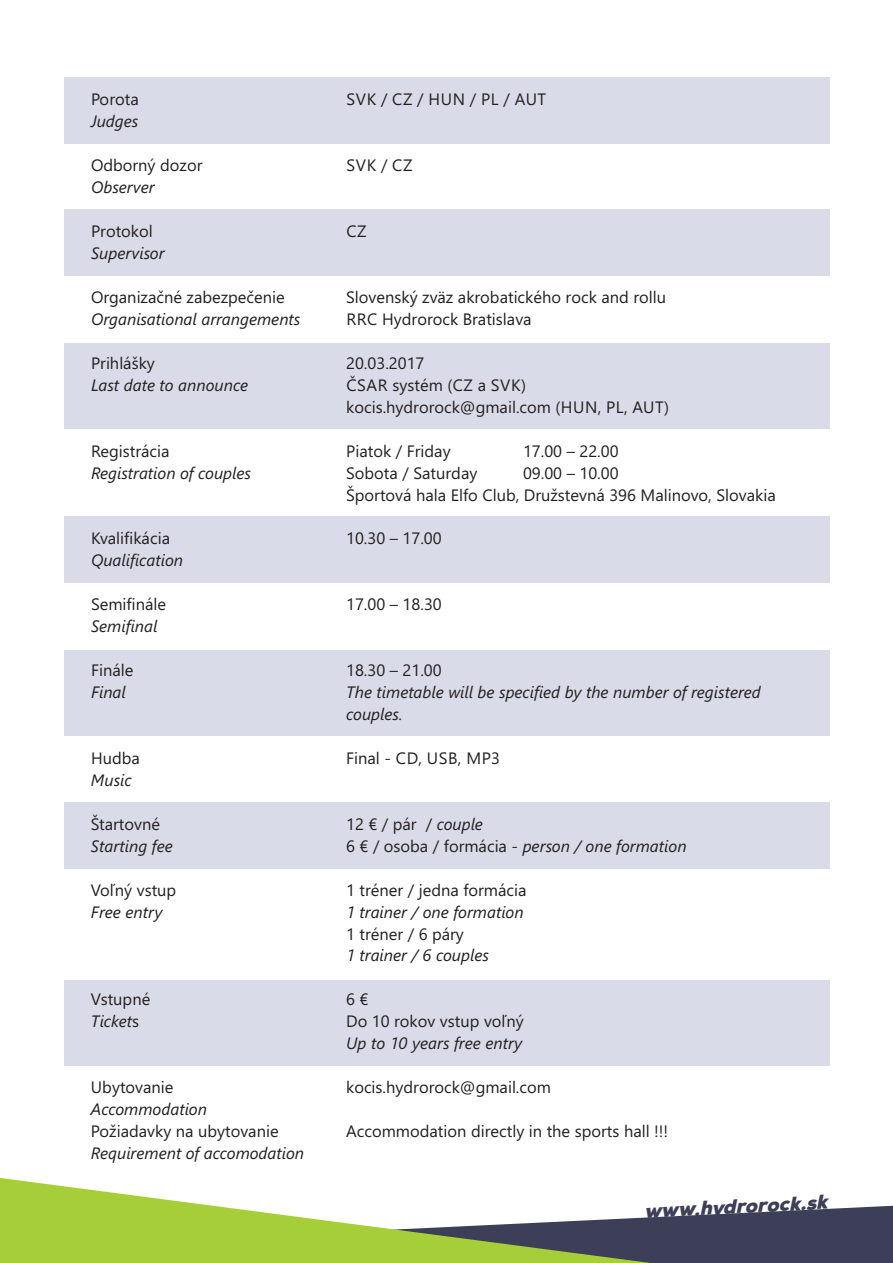
<style>
.page{position:relative;width:893px;height:1263px;background:#fff}
.page>*{position:absolute;margin:0;border:0;box-sizing:border-box;transform-origin:0 0}
.t1{font:italic 900 19.95px "Nexa";color:#3c3f57}
.t2{font:16.5px/21.9px "Segoe UI";color:#231f20}
.t3{font:italic 16.5px/21.9px "Segoe UI";color:#231f20}
.t4{font:16.5px "Segoe UI";letter-spacing:.035em;color:#231f20}
.t5{font:16.5px "Segoe UI";letter-spacing:.02em;color:#231f20}
.s1{font-style:italic}
.s2{font-style:normal}
</style>
<div class="page">
<div style="left:64px;top:980px;width:765px;height:86px;background:#dadbe9"></div>
<div style="left:64px;top:802px;width:765px;height:67px;background:#dadbe9"></div>
<div style="left:64px;top:651px;width:765px;height:85px;background:#dadbe9"></div>
<div style="left:64px;top:516px;width:765px;height:66px;background:#dadbe9"></div>
<div style="left:64px;top:343px;width:765px;height:85px;background:#dadbe9"></div>
<div style="left:64px;top:210px;width:765px;height:66px;background:#dadbe9"></div>
<div style="left:64px;top:77px;width:765px;height:67px;background:#dadbe9"></div>
<svg style="left:0;top:1178px;width:893px;height:85px"></svg>
<p class="t2" style="left:91px;top:90px;width:49px">Porota</p>
<p class="t4" style="left:346px;top:93px;width:201px">SVK / CZ / HUN / PL / AUT</p>
<p class="t3" style="left:91px;top:112px;width:49px">Judges</p>
<p class="t2" style="left:91px;top:156px;width:113px">Odborný dozor</p>
<p class="t2" style="left:346px;top:156px;width:67px">SVK / CZ</p>
<p class="t3" style="left:91px;top:178px;width:65px">Observer</p>
<p class="t2" style="left:91px;top:222px;width:63px">Protokol</p>
<p class="t2" style="left:346px;top:222px;width:22px">CZ</p>
<p class="t3" style="left:91px;top:244px;width:75px">Supervisor</p>
<p class="t2" style="left:91px;top:288px;width:195px">Organizačné zabezpečenie</p>
<p class="t2" style="left:346px;top:288px;width:321px">Slovenský zväz akrobatického rock and rollu</p>
<p class="t3" style="left:91px;top:310px;width:211px">Organisational arrangements</p>
<p class="t2" style="left:346px;top:310px;width:187px">RRC Hydrorock Bratislava</p>
<p class="t2" style="left:91px;top:354px;width:65px">Prihlášky</p>
<p class="t2" style="left:346px;top:354px;width:80px">20.03.2017</p>
<p class="t3" style="left:91px;top:375px;width:159px">Last date to announce</p>
<p class="t2" style="left:346px;top:375px;width:324px">ČSAR systém (CZ a SVK) kocis.hydrorock@gmail.com (HUN, PL, AUT)</p>
<p class="t2" style="left:91px;top:441px;width:80px">Registrácia</p>
<p class="t2" style="left:346px;top:441px;width:106px">Piatok / Friday</p>
<p class="t2" style="left:523px;top:441px;width:97px">17.00 – 22.00</p>
<p class="t3" style="left:91px;top:463px;width:162px">Registration of couples</p>
<p class="t2" style="left:346px;top:463px;width:133px">Sobota / Saturday</p>
<p class="t2" style="left:346px;top:463px;width:431px;text-indent:177px">09.00 – 10.00<br>Športová hala Elfo Club, Družstevná 396 Malinovo, Slovakia</p>
<p class="t2" style="left:91px;top:529px;width:81px">Kvalifikácia</p>
<p class="t2" style="left:346px;top:529px;width:97px">10.30 – 17.00</p>
<p class="t3" style="left:91px;top:551px;width:94px">Qualification</p>
<p class="t2" style="left:91px;top:595px;width:77px">Semifinále</p>
<p class="t2" style="left:346px;top:595px;width:97px">17.00 – 18.30</p>
<p class="t3" style="left:91px;top:617px;width:68px">Semifinal</p>
<p class="t2" style="left:91px;top:661px;width:44px">Finále</p>
<p class="t2" style="left:346px;top:661px;width:97px">18.30 – 21.00</p>
<p class="t3" style="left:91px;top:683px;width:36px">Final</p>
<p class="t3" style="left:346px;top:683px;width:416px">The timetable will be specified by the number of registered couples.</p>
<p class="t2" style="left:91px;top:749px;width:50px">Hudba</p>
<p class="t5" style="left:346px;top:752px;width:155px">Final - CD, USB, MP3</p>
<p class="t3" style="left:91px;top:771px;width:42px">Music</p>
<p class="t2" style="left:91px;top:814px;width:71px">Štartovné</p>
<p class="t2" style="left:346px;top:814px;width:138px">12 € / pár / <span class="s1">couple</span></p>
<p class="t3" style="left:91px;top:836px;width:83px">Starting fee</p>
<p class="t3" style="left:346px;top:836px;width:342px"><span class="s2">6 € / osoba / formácia -</span> person / one formation</p>
<p class="t2" style="left:91px;top:880px;width:87px">Voľný vstup</p>
<p class="t2" style="left:346px;top:880px;width:182px">1 tréner / jedna formácia</p>
<p class="t3" style="left:91px;top:902px;width:73px">Free entry</p>
<p class="t3" style="left:346px;top:902px;width:179px">1 trainer / one formation</p>
<p class="t2" style="left:346px;top:924px;width:119px">1 tréner / 6 páry</p>
<p class="t3" style="left:346px;top:946px;width:144px">1 trainer / 6 couples</p>
<p class="t2" style="left:91px;top:990px;width:61px">Vstupné</p>
<p class="t2" style="left:346px;top:990px;width:24px">6 €</p>
<p class="t3" style="left:91px;top:1012px;width:50px">Ticket<span class="s2">s</span></p>
<p class="t2" style="left:346px;top:1012px;width:179px">Do 10 rokov vstup voľný</p>
<p class="t3" style="left:346px;top:1034px;width:178px">Up to 10 years free entry</p>
<p class="t2" style="left:91px;top:1078px;width:84px">Ubytovanie</p>
<p class="t2" style="left:346px;top:1078px;width:206px">kocis.hydrorock@gmail.com</p>
<p class="t3" style="left:91px;top:1100px;width:118px">Accommodation</p>
<p class="t2" style="left:91px;top:1122px;width:189px">Požiadavky na ubytovanie</p>
<p class="t2" style="left:346px;top:1122px;width:324px">Accommodation directly in the sports hall !!!</p>
<p class="t3" style="left:91px;top:1144px;width:215px">Requirement of accomodation</p>
<p class="t1" style="left:644px;top:1203px;width:185px;rotate:-3deg">www.hydrorock.sk</p>
</div>
